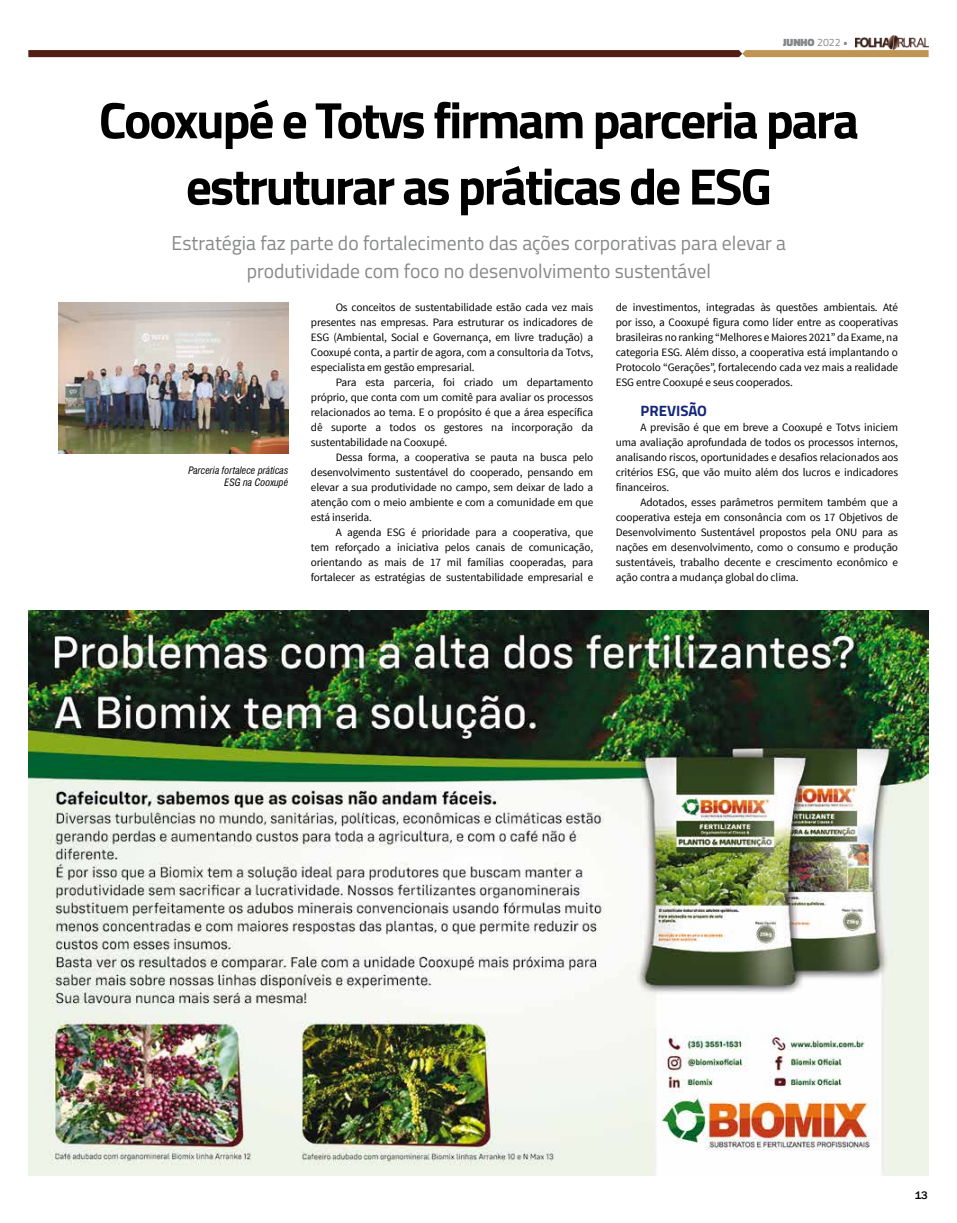
<style>
.page{position:relative;width:957px;height:1223px;background:#fff}
.page>*{position:absolute;margin:0;border:0;box-sizing:border-box;transform-origin:0 0}
.t1{font:700 51.25px/66.2px "Titillium Web";letter-spacing:-.04em;color:#000;text-align:center}
.t2{font:20px/27.5px "Titillium Web";color:#87888a;text-align:center}
.t3{font:700 15px "Titillium Web";color:#14267b}
.t4{font:11.25px/15px "Source Sans Pro";letter-spacing:-.01em;color:#000;text-align:justify}
.t5{font:500 11.25px "Franklin Gothic";color:#000}
.t6{font:900 10.62px "Titillium Web";color:#87888a}
.t7{font:italic condensed 10px/12px "Swiss 721 BT";color:#000;text-align:right}
.s1{font-weight:400}
.s2{font-weight:700}
</style>
<div class="page">
<svg style="left:28px;top:50px;width:900px;height:7px;background:#6b3923"></svg>
<img style="left:855px;top:35px;width:73px;height:14px">
<img style="left:28px;top:611px;width:900px;height:564px">
<img style="left:59px;top:302px;width:229px;height:152px">
<p class="t6" style="left:783px;top:35px;width:66px">JUNHO <span class="s1">2022</span> <span class="s2">•</span></p>
<h1 class="t1" style="left:99px;top:84px;width:762px">Cooxupé e Totvs firmam parceria para estruturar as práticas de ESG</h1>
<h2 class="t2" style="left:172px;top:228px;width:616px">Estratégia faz parte do fortalecimento das ações corporativas para elevar a produtividade com foco no desenvolvimento sustentável</h2>
<p class="t4" style="left:311px;top:300px;width:284px;text-indent:25px">Os conceitos de sustentabilidade estão cada vez mais presentes nas empresas. Para estruturar os indicadores de ESG (Ambiental, Social e Governança, em livre tradução) a Cooxupé conta, a partir de agora, com a consultoria da Totvs, especialista em gestão empresarial.</p>
<p class="t4" style="left:311px;top:375px;width:284px;text-indent:25px">Para esta parceria, foi criado um departamento próprio, que conta com um comitê para avaliar os processos relacionados ao tema. E o propósito é que a área específica dê suporte a todos os gestores na incorporação da sustentabilidade na Cooxupé.</p>
<p class="t4" style="left:311px;top:450px;width:284px;text-indent:25px">Dessa forma, a cooperativa se pauta na busca pelo desenvolvimento sustentável do cooperado, pensando em elevar a sua produtividade no campo, sem deixar de lado a atenção com o meio ambiente e com a comunidade em que está inserida.</p>
<p class="t4" style="left:311px;top:525px;width:284px;text-indent:25px">A agenda ESG é prioridade para a cooperativa, que tem reforçado a iniciativa pelos canais de comunicação, orientando as mais de 17 mil famílias cooperadas, para fortalecer as estratégias de sustentabilidade empresarial e</p>
<p class="t4" style="left:616px;top:300px;width:284px">de investimentos, integradas às questões ambientais. Até por isso, a Cooxupé figura como líder entre as cooperativas brasileiras no ranking “Melhores e Maiores 2021” da Exame, na categoria ESG. Além disso, a cooperativa está implantando o Protocolo “Gerações”, fortalecendo cada vez mais a realidade ESG entre Cooxupé e seus cooperados.</p>
<h3 class="t3" style="left:640px;top:399px;width:68px">PREVISÃO</h3>
<p class="t4" style="left:615px;top:420px;width:284px;text-indent:25px">A previsão é que em breve a Cooxupé e Totvs iniciem uma avaliação aprofundada de todos os processos internos, analisando riscos, oportunidades e desafios relacionados aos critérios ESG, que vão muito além dos lucros e indicadores financeiros.</p>
<p class="t4" style="left:615px;top:495px;width:284px;text-indent:25px">Adotados, esses parâmetros permitem também que a cooperativa esteja em consonância com os 17 Objetivos de Desenvolvimento Sustentável propostos pela ONU para as nações em desenvolvimento, como o consumo e produção sustentáveis, trabalho decente e crescimento econômico e ação contra a mudança global do clima.</p>
<p class="t7" style="left:188px;top:464px;width:101px">Parceria fortalece práticas<br>ESG na Cooxupé</p>
<p class="t5" style="left:914px;top:1188px;width:15px">13</p>
</div>
